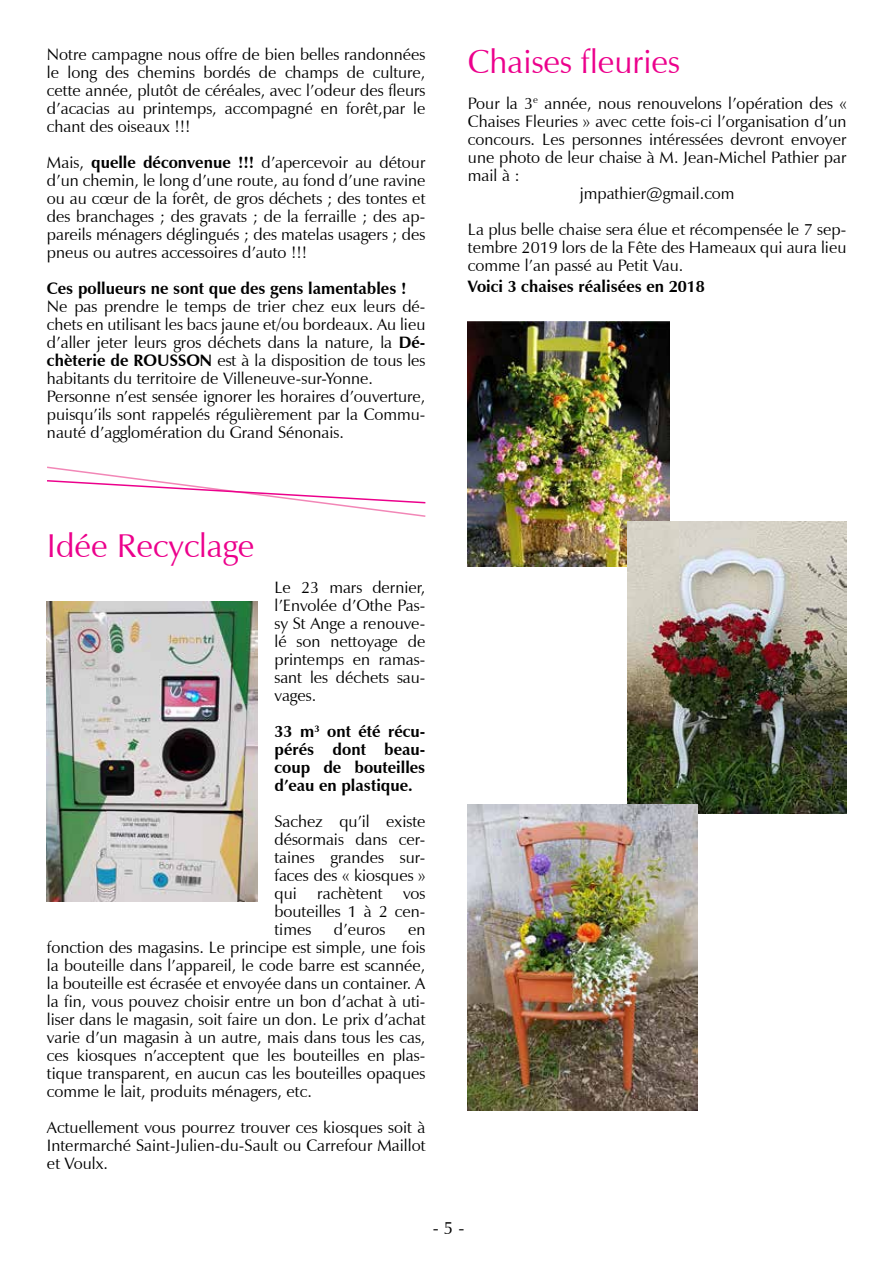
<style>
.page{position:relative;width:893px;height:1263px;background:#fff}
.page>*{position:absolute;margin:0;border:0;box-sizing:border-box;transform-origin:0 0}
.t1{font:33px "Zapf Humanist 601 BT";color:#ec008c}
.t2{font:18px "Zapf Humanist 601 BT";color:#000}
.t3{font:16.5px/18px "Zapf Humanist 601 BT";color:#000;text-align:justify}
.t4{font:700 16.5px/18px "Zapf Humanist 601 BT";color:#000;text-align:justify}
.s1{font-weight:700}
</style>
<div class="page">
<img style="left:468px;top:322px;width:201px;height:244px">
<img style="left:627px;top:521px;width:219px;height:292px">
<img style="left:468px;top:805px;width:230px;height:306px">
<img style="left:47px;top:602px;width:210px;height:300px">
<svg style="left:47px;top:466px;width:379px;height:51px"></svg>
<p class="t3" style="left:47px;top:46px;width:380px">Notre campagne nous offre de bien belles randonnées le long des chemins bordés de champs de culture, cette année, plutôt de céréales, avec l’odeur des fleurs d’acacias au printemps, accompagné en forêt,par le chant des oiseaux !!!</p>
<p class="t3" style="left:47px;top:154px;width:380px">Mais, <span class="s1">quelle déconvenue !!!</span> d’apercevoir au détour d’un chemin, le long d’une route, au fond d’une ravine ou au cœur de la forêt, de gros déchets ; des tontes et des branchages ; des gravats ; de la ferraille ; des ap&shy;pareils ménagers déglingués ; des matelas usagers ; des pneus ou autres accessoires d’auto !!!</p>
<p class="t4" style="left:47px;top:280px;width:361px">Ces pollueurs ne sont que des gens lamentables !</p>
<p class="t3" style="left:47px;top:298px;width:380px;text-align:left">Ne pas prendre le temps de trier chez eux leurs dé&shy;chets en utilisant les bacs jaune et/ou bordeaux. Au lieu d’aller jeter leurs gros déchets dans la nature, la <span class="s1">Dé&shy;chèterie de ROUSSON</span> est à la disposition de tous les habitants du territoire de Villeneuve-sur-Yonne.<br>Personne n’est sensée ignorer les horaires d’ouverture, puisqu’ils sont rappelés régulièrement par la Commu&shy;nauté d’agglomération du Grand Sénonais.</p>
<h1 class="t1" style="left:47px;top:525px;width:209px">Idée Recyclage</h1>
<p class="t3" style="left:274px;top:578px;width:152px">Le 23 mars dernier, l’Envolée d’Othe Pas&shy;sy St Ange a renouve&shy;lé son nettoyage de printemps en ramas&shy;sant les déchets sau&shy;vages.</p>
<p class="t4" style="left:274px;top:722px;width:152px">33 m<sup>3</sup> ont été récu&shy;pérés dont beau&shy;coup de bouteilles d’eau en plastique.</p>
<p class="t3" style="left:274px;top:812px;width:152px">Sachez qu’il existe désormais dans cer&shy;taines grandes sur&shy;faces des « kiosques » qui rachètent vos bouteilles 1 à 2 cen&shy;times</p>
<p class="t3" style="left:334px;top:920px;width:53px">d’euros</p>
<p class="t3" style="left:47px;top:920px;width:380px;text-indent:361px">en fonction des magasins. Le principe est simple, une fois la bouteille dans l’appareil, le code barre est scannée, la bouteille est écrasée et envoyée dans un container. A la fin, vous pouvez choisir entre un bon d’achat à uti&shy;liser dans le magasin, soit faire un don. Le prix d’achat varie d’un magasin à un autre, mais dans tous les cas, ces kiosques n’acceptent que les bouteilles en plas&shy;tique transparent, en aucun cas les bouteilles opaques comme le lait, produits ménagers, etc.</p>
<p class="t3" style="left:47px;top:1118px;width:380px">Actuellement vous pourrez trouver ces kiosques soit à Intermarché Saint-Julien-du-Sault ou Carrefour Maillot et Voulx.</p>
<h1 class="t1" style="left:468px;top:41px;width:213px">Chaises fleuries</h1>
<p class="t3" style="left:468px;top:94px;width:380px">Pour la 3<sup>e</sup> année, nous renouvelons l’opération des «</p>
<p class="t3" style="left:468px;top:112px;width:380px">Chaises Fleuries » avec cette fois-ci l’organisation d’un</p>
<p class="t3" style="left:468px;top:130px;width:380px">concours. Les personnes intéressées devront envoyer</p>
<p class="t3" style="left:468px;top:148px;width:380px">une photo de leur chaise à M. Jean-Michel Pathier par</p>
<p class="t3" style="left:468px;top:166px;width:53px">mail à :</p>
<p class="t3" style="left:580px;top:184px;width:156px">jmpathier@gmail.com</p>
<p class="t3" style="left:468px;top:220px;width:380px">La plus belle chaise sera élue et récompensée le 7 sep&shy;tembre 2019 lors de la Fête des Hameaux qui aura lieu comme l’an passé au Petit Vau.</p>
<p class="t4" style="left:468px;top:278px;width:239px">Voici 3 chaises réalisées en 2018</p>
<p class="t2" style="left:433px;top:1217px;width:33px">- 5 -</p>
</div>
